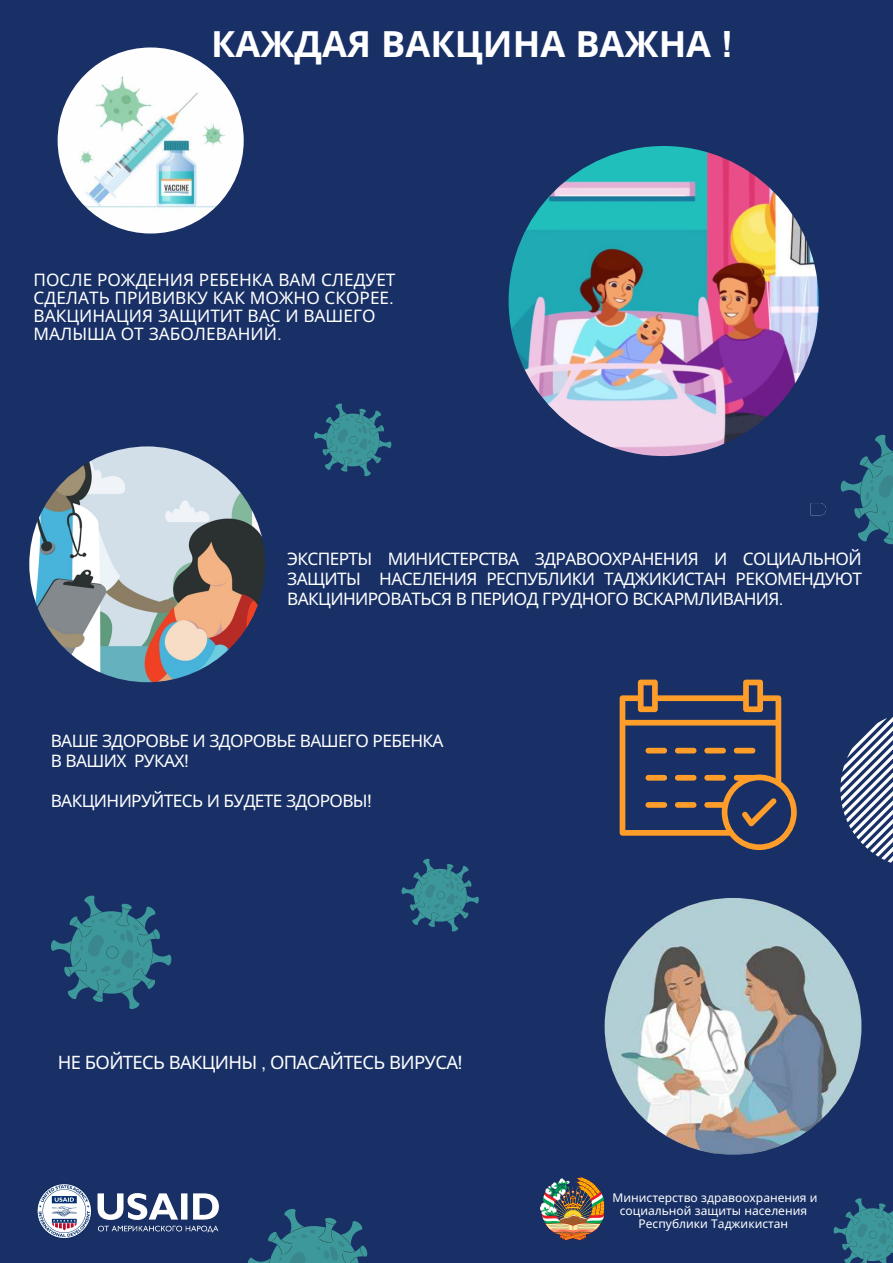
<style>
.page{position:relative;width:893px;height:1263px;background:#183066}
.page>*{position:absolute;margin:0;border:0;box-sizing:border-box;transform-origin:0 0}
.t1{font:700 36.15px "Noto Sans";color:#fff}
.t2{font:18.45px "Noto Sans";letter-spacing:-.035em;color:#fff}
.t3{font:17.25px/19.6px "Noto Sans";letter-spacing:-.035em;color:#fff;text-align:justify}
.t4{font:17.25px/18px "Noto Sans";color:#fff}
.t5{font:12px "Noto Sans";color:#fff}
.s1{font-family:"Arial MT Pro"}
</style>
<div class="page">
<img style="left:58px;top:47px;width:186px;height:186px;border-radius:50%">
<svg style="left:840px;top:717px;width:53px;height:146px"></svg>
<svg style="left:619px;top:680px;width:177px;height:170px"></svg>
<div style="left:704px;top:775px;width:22px;height:6px;background:#ff9d2a;border-radius:3px"></div>
<div style="left:704px;top:748px;width:22px;height:5px;background:#ff9d2a;border-radius:3px"></div>
<div style="left:734px;top:748px;width:21px;height:5px;background:#ff9d2a;border-radius:3px"></div>
<div style="left:675px;top:748px;width:21px;height:5px;background:#ff9d2a;border-radius:3px"></div>
<div style="left:675px;top:775px;width:21px;height:6px;background:#ff9d2a;border-radius:3px"></div>
<div style="left:675px;top:802px;width:21px;height:6px;background:#ff9d2a;border-radius:3px"></div>
<div style="left:645px;top:775px;width:22px;height:6px;background:#ff9d2a;border-radius:3px"></div>
<div style="left:645px;top:802px;width:22px;height:6px;background:#ff9d2a;border-radius:3px"></div>
<div style="left:645px;top:748px;width:22px;height:5px;background:#ff9d2a;border-radius:3px"></div>
<svg style="left:794px;top:330px;width:22px;height:55px"></svg>
<img style="left:604px;top:898px;width:257px;height:257px;border-radius:50%">
<img style="left:508px;top:146px;width:310px;height:310px;border-radius:50%">
<img style="left:29px;top:446px;width:236px;height:236px;border-radius:50%">
<svg style="left:401px;top:858px;width:78px;height:74px"></svg>
<svg style="left:51px;top:895px;width:121px;height:114px"></svg>
<svg style="left:247px;top:1208px;width:121px;height:55px"></svg>
<svg style="left:810px;top:434px;width:83px;height:111px"></svg>
<svg style="left:314px;top:403px;width:77px;height:73px"></svg>
<svg style="left:833px;top:1198px;width:60px;height:65px"></svg>
<img style="left:540px;top:1176px;width:64px;height:65px">
<img style="left:37px;top:1183px;width:182px;height:56px">
<p class="t1" style="left:211px;top:18px;width:523px">КАЖДАЯ ВАКЦИНА ВАЖНА <span class="s1">!</span></p>
<p class="t4" style="left:34px;top:270px;width:363px">ПОСЛЕ РОЖДЕНИЯ РЕБЕНКА ВАМ СЛЕДУЕТ<br>СДЕЛАТЬ ПРИВИВКУ КАК МОЖНО СКОРЕЕ<span class="s1">.<br></span>ВАКЦИНАЦИЯ ЗАЩИТИТ ВАС И ВАШЕГО<br>МАЛЫША ОТ ЗАБОЛЕВАНИЙ<span class="s1">.</span></p>
<p class="t3" style="left:287px;top:549px;width:576px">ЭКСПЕРТЫ МИНИСТЕРСТВА ЗДРАВООХРАНЕНИЯ И СОЦИАЛЬНОЙ ЗАЩИТЫ НАСЕЛЕНИЯ РЕСПУБЛИКИ ТАДЖИКИСТАН РЕКОМЕНДУЮТ ВАКЦИНИРОВАТЬСЯ В ПЕРИОД ГРУДНОГО ВСКАРМЛИВАНИЯ<span class="s1">.</span></p>
<p class="t3" style="left:51px;top:731px;width:394px">ВАШЕ ЗДОРОВЬЕ И ЗДОРОВЬЕ ВАШЕГО РЕБЕНКА</p>
<p class="t3" style="left:51px;top:751px;width:140px">В ВАШИХ РУКАХ<span class="s1">!</span></p>
<p class="t3" style="left:51px;top:790px;width:323px">ВАКЦИНИРУЙТЕСЬ И БУДЕТЕ ЗДОРОВЫ<span class="s1">!</span></p>
<p class="t2" style="left:58px;top:1049px;width:406px">НЕ БОЙТЕСЬ ВАКЦИНЫ <span class="s1">,</span> ОПАСАЙТЕСЬ ВИРУСА<span class="s1">!</span></p>
<p class="t5" style="left:612px;top:1189px;width:206px">Министерство здравоохранения и</p>
<p class="t5" style="left:620px;top:1202px;width:189px">социальной защиты населения</p>
<p class="t5" style="left:638px;top:1215px;width:151px">Республики Таджикистан</p>
</div>
